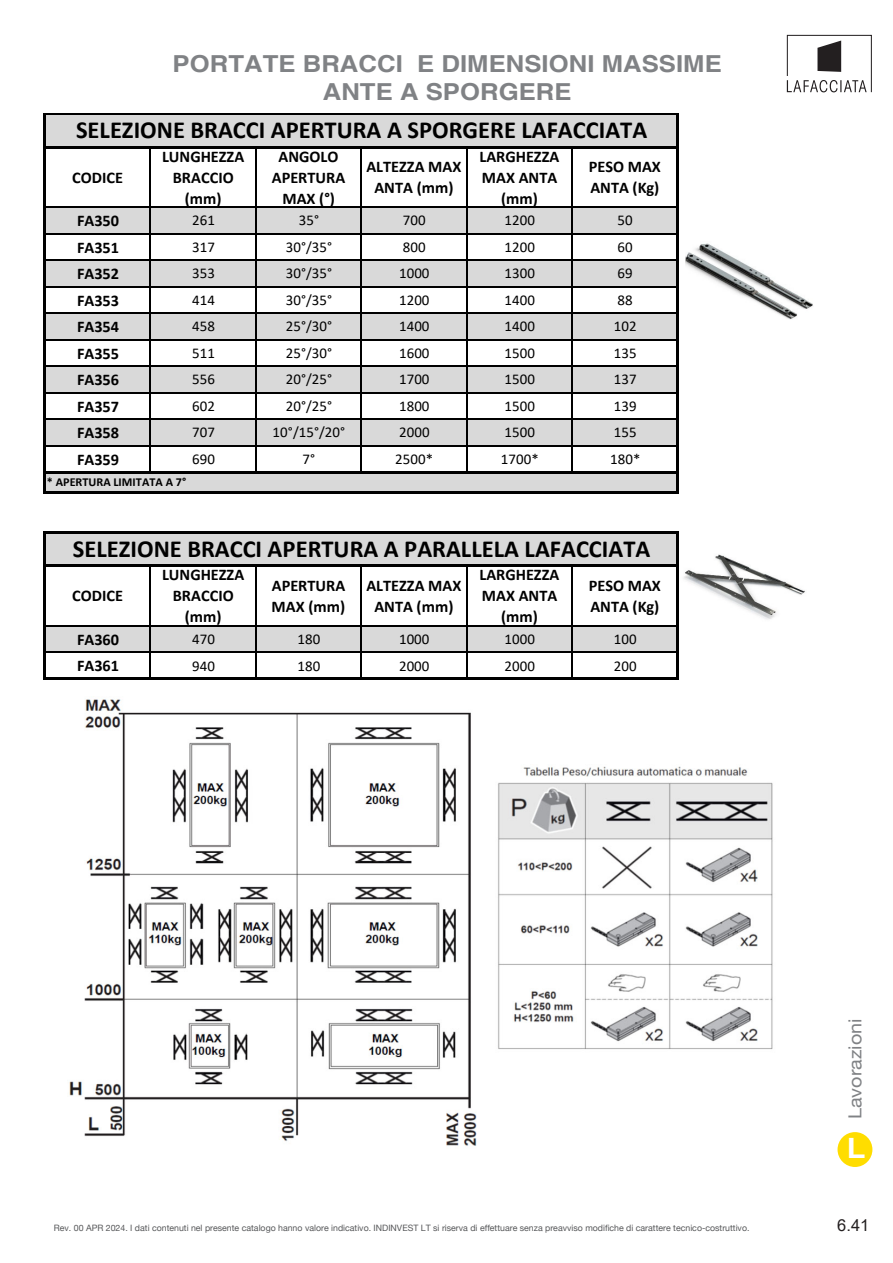
<style>
.page{position:relative;width:893px;height:1263px;background:#fff}
.page>*{position:absolute;margin:0;border:0;box-sizing:border-box;transform-origin:0 0}
.t1{font:700 27.9px "Arial";color:#fff;scale:1.1 1}
.t2{font:700 24.6px "Calibri";color:#000}
.t3{font:700 23.4px "Helvetica";color:#808285;scale:1.1 1}
.t4{font:18px "Helvetica Neue";color:#808285;scale:1.1 1}
.t5{font:16.5px "Arial";color:#231f20}
.t6{font:700 16.35px/21px "Calibri";color:#000;text-align:center}
.t7{font:14.85px "Calibri";letter-spacing:.005em;color:#000}
.t8{font:700 12.15px "Calibri";letter-spacing:.005em;color:#000}
.t9{font:8.7px "Helvetica Neue";color:#57585a}
</style>
<div class="page">
<svg style="left:787px;top:35px;width:85px;height:57px"></svg>
<div style="left:837px;top:1132px;width:35px;height:35px;background:#fd0;border-radius:50%"></div>
<div style="left:45px;top:114px;width:633px;height:33px;background:#d9d9d9"></div>
<div style="left:45px;top:207px;width:633px;height:27px;background:#d9d9d9"></div>
<div style="left:45px;top:260px;width:633px;height:27px;background:#d9d9d9"></div>
<div style="left:45px;top:313px;width:633px;height:27px;background:#d9d9d9"></div>
<div style="left:45px;top:366px;width:633px;height:27px;background:#d9d9d9"></div>
<div style="left:45px;top:419px;width:633px;height:27px;background:#d9d9d9"></div>
<div style="left:45px;top:472px;width:633px;height:20px;background:#d9d9d9"></div>
<div style="left:45px;top:532px;width:633px;height:34px;background:#d9d9d9"></div>
<div style="left:45px;top:626px;width:633px;height:26px;background:#d9d9d9"></div>
<hr style="left:44px;top:113px;width:2px;height:380px;background:#000">
<hr style="left:676px;top:115px;width:3px;height:378px;background:#000">
<hr style="left:150px;top:148px;width:1px;height:323px;background:#000">
<hr style="left:255px;top:148px;width:1px;height:323px;background:#000">
<hr style="left:360px;top:148px;width:2px;height:323px;background:#000">
<hr style="left:466px;top:148px;width:1px;height:323px;background:#000">
<hr style="left:571px;top:148px;width:1px;height:323px;background:#000">
<hr style="left:44px;top:531px;width:2px;height:149px;background:#000">
<hr style="left:676px;top:533px;width:3px;height:147px;background:#000">
<hr style="left:150px;top:567px;width:1px;height:111px;background:#000">
<hr style="left:255px;top:567px;width:1px;height:111px;background:#000">
<hr style="left:360px;top:567px;width:2px;height:111px;background:#000">
<hr style="left:466px;top:567px;width:1px;height:111px;background:#000">
<hr style="left:571px;top:567px;width:1px;height:111px;background:#000">
<hr style="left:46px;top:113px;width:633px;height:2px;background:#000">
<hr style="left:46px;top:146px;width:633px;height:2px;background:#000">
<hr style="left:46px;top:207px;width:630px;height:1px;background:#000">
<hr style="left:46px;top:233px;width:630px;height:1px;background:#000">
<hr style="left:46px;top:260px;width:630px;height:1px;background:#000">
<hr style="left:46px;top:286px;width:630px;height:1px;background:#000">
<hr style="left:46px;top:313px;width:630px;height:1px;background:#000">
<hr style="left:46px;top:339px;width:630px;height:1px;background:#000">
<hr style="left:46px;top:366px;width:630px;height:1px;background:#000">
<hr style="left:46px;top:392px;width:630px;height:1px;background:#000">
<hr style="left:46px;top:419px;width:630px;height:1px;background:#000">
<hr style="left:46px;top:445px;width:630px;height:1px;background:#000">
<hr style="left:46px;top:471px;width:633px;height:2px;background:#000">
<hr style="left:46px;top:491px;width:633px;height:2px;background:#000">
<hr style="left:46px;top:531px;width:633px;height:2px;background:#000">
<hr style="left:46px;top:564px;width:633px;height:3px;background:#000">
<hr style="left:46px;top:625px;width:630px;height:1px;background:#000">
<hr style="left:46px;top:652px;width:630px;height:1px;background:#000">
<hr style="left:46px;top:678px;width:633px;height:2px;background:#000">
<img style="left:685px;top:243px;width:128px;height:76px">
<img style="left:684px;top:554px;width:121px;height:65px">
<img style="left:69px;top:699px;width:408px;height:447px">
<img style="left:498px;top:766px;width:275px;height:283px">
<p class="t3" style="left:173px;top:49px;width:501px">PORTATE BRACCI E DIMENSIONI MASSIME</p>
<p class="t3" style="left:323px;top:77px;width:228px">ANTE A SPORGERE</p>
<p class="t2" style="left:76px;top:113px;width:573px">SELEZIONE BRACCI APERTURA A SPORGERE LAFACCIATA</p>
<p class="t6" style="left:72px;top:166px;width:52px">CODICE</p>
<p class="t6" style="left:162px;top:146px;width:84px">LUNGHEZZA<br>BRACCIO (mm)</p>
<p class="t6" style="left:272px;top:146px;width:75px">ANGOLO<br>APERTURA<br>MAX (°)</p>
<p class="t6" style="left:366px;top:156px;width:96px">ALTEZZA MAX<br>ANTA (mm)</p>
<p class="t6" style="left:479px;top:146px;width:81px">LARGHEZZA<br>MAX ANTA (mm)</p>
<p class="t6" style="left:589px;top:156px;width:73px;text-align:left">PESO MAX<br>ANTA (Kg)</p>
<p class="t6" style="left:77px;top:210px;width:44px">FA350</p>
<p class="t7" style="left:192px;top:210px;width:24px">261</p>
<p class="t7" style="left:299px;top:210px;width:22px">35°</p>
<p class="t7" style="left:403px;top:210px;width:24px">700</p>
<p class="t7" style="left:504px;top:210px;width:32px">1200</p>
<p class="t7" style="left:617px;top:210px;width:17px">50</p>
<p class="t6" style="left:77px;top:236px;width:44px">FA351</p>
<p class="t7" style="left:192px;top:237px;width:24px">317</p>
<p class="t7" style="left:286px;top:237px;width:48px">30°/35°</p>
<p class="t7" style="left:403px;top:237px;width:24px">800</p>
<p class="t7" style="left:504px;top:237px;width:32px">1200</p>
<p class="t7" style="left:618px;top:237px;width:17px">60</p>
<p class="t6" style="left:77px;top:263px;width:44px">FA352</p>
<p class="t7" style="left:192px;top:263px;width:24px">353</p>
<p class="t7" style="left:286px;top:263px;width:48px">30°/35°</p>
<p class="t7" style="left:399px;top:263px;width:32px">1000</p>
<p class="t7" style="left:504px;top:263px;width:32px">1300</p>
<p class="t7" style="left:618px;top:263px;width:17px">69</p>
<p class="t6" style="left:77px;top:289px;width:44px">FA353</p>
<p class="t7" style="left:192px;top:290px;width:24px">414</p>
<p class="t7" style="left:286px;top:290px;width:48px">30°/35°</p>
<p class="t7" style="left:399px;top:290px;width:32px">1200</p>
<p class="t7" style="left:504px;top:290px;width:32px">1400</p>
<p class="t7" style="left:618px;top:290px;width:17px">88</p>
<p class="t6" style="left:77px;top:316px;width:44px">FA354</p>
<p class="t7" style="left:192px;top:316px;width:24px">458</p>
<p class="t7" style="left:286px;top:316px;width:48px">25°/30°</p>
<p class="t7" style="left:399px;top:316px;width:32px">1400</p>
<p class="t7" style="left:504px;top:316px;width:32px">1400</p>
<p class="t7" style="left:614px;top:316px;width:24px">102</p>
<p class="t6" style="left:77px;top:342px;width:44px">FA355</p>
<p class="t7" style="left:192px;top:343px;width:24px">511</p>
<p class="t7" style="left:286px;top:343px;width:48px">25°/30°</p>
<p class="t7" style="left:399px;top:343px;width:32px">1600</p>
<p class="t7" style="left:504px;top:343px;width:32px">1500</p>
<p class="t7" style="left:614px;top:343px;width:24px">135</p>
<p class="t6" style="left:77px;top:369px;width:44px">FA356</p>
<p class="t7" style="left:192px;top:369px;width:24px">556</p>
<p class="t7" style="left:286px;top:369px;width:48px">20°/25°</p>
<p class="t7" style="left:399px;top:369px;width:32px">1700</p>
<p class="t7" style="left:504px;top:369px;width:32px">1500</p>
<p class="t7" style="left:614px;top:369px;width:24px">137</p>
<p class="t6" style="left:77px;top:395px;width:44px">FA357</p>
<p class="t7" style="left:192px;top:396px;width:24px">602</p>
<p class="t7" style="left:286px;top:396px;width:48px">20°/25°</p>
<p class="t7" style="left:399px;top:396px;width:32px">1800</p>
<p class="t7" style="left:504px;top:396px;width:32px">1500</p>
<p class="t7" style="left:614px;top:396px;width:24px">139</p>
<p class="t6" style="left:77px;top:422px;width:44px">FA358</p>
<p class="t7" style="left:192px;top:422px;width:24px">707</p>
<p class="t7" style="left:273px;top:422px;width:74px">10°/15°/20°</p>
<p class="t7" style="left:399px;top:422px;width:32px">2000</p>
<p class="t7" style="left:504px;top:422px;width:32px">1500</p>
<p class="t7" style="left:614px;top:422px;width:24px">155</p>
<p class="t6" style="left:77px;top:448px;width:44px">FA359</p>
<p class="t7" style="left:192px;top:449px;width:24px">690</p>
<p class="t7" style="left:303px;top:449px;width:14px">7°</p>
<p class="t7" style="left:395px;top:449px;width:40px">2500*</p>
<p class="t7" style="left:501px;top:449px;width:40px">1700*</p>
<p class="t7" style="left:610px;top:449px;width:32px">180*</p>
<p class="t8" style="left:47px;top:473px;width:141px">* APERTURA LIMITATA A 7°</p>
<p class="t2" style="left:73px;top:531px;width:579px">SELEZIONE BRACCI APERTURA A PARALLELA LAFACCIATA</p>
<p class="t6" style="left:72px;top:585px;width:52px">CODICE</p>
<p class="t6" style="left:162px;top:564px;width:84px">LUNGHEZZA<br>BRACCIO (mm)</p>
<p class="t6" style="left:272px;top:575px;width:75px;text-align:left">APERTURA<br>MAX (mm)</p>
<p class="t6" style="left:366px;top:575px;width:96px">ALTEZZA MAX<br>ANTA (mm)</p>
<p class="t6" style="left:479px;top:564px;width:81px">LARGHEZZA<br>MAX ANTA (mm)</p>
<p class="t6" style="left:589px;top:575px;width:73px;text-align:left">PESO MAX<br>ANTA (Kg)</p>
<p class="t6" style="left:77px;top:628px;width:44px">FA360</p>
<p class="t7" style="left:192px;top:629px;width:24px">470</p>
<p class="t7" style="left:297px;top:629px;width:24px">180</p>
<p class="t7" style="left:399px;top:629px;width:32px">1000</p>
<p class="t7" style="left:504px;top:629px;width:32px">1000</p>
<p class="t7" style="left:614px;top:629px;width:24px">100</p>
<p class="t6" style="left:77px;top:655px;width:44px">FA361</p>
<p class="t7" style="left:192px;top:655px;width:24px">940</p>
<p class="t7" style="left:297px;top:655px;width:24px">180</p>
<p class="t7" style="left:399px;top:655px;width:32px">2000</p>
<p class="t7" style="left:504px;top:655px;width:32px">2000</p>
<p class="t7" style="left:614px;top:655px;width:24px">200</p>
<p class="t4" style="left:844px;top:1119px;width:93px;rotate:-90deg">Lavorazioni</p>
<h1 class="t1" style="left:847px;top:1129px;width:19px">L</h1>
<p class="t9" style="left:54px;top:1223px;width:697px">Rev. 00 APR 2024. I dati contenuti nel presente catalogo hanno valore indicativo. INDINVEST LT si riserva di effettuare senza preavviso modifiche di carattere tecnico-costruttivo.</p>
<p class="t5" style="left:837px;top:1213px;width:34px">6.41</p>
</div>
